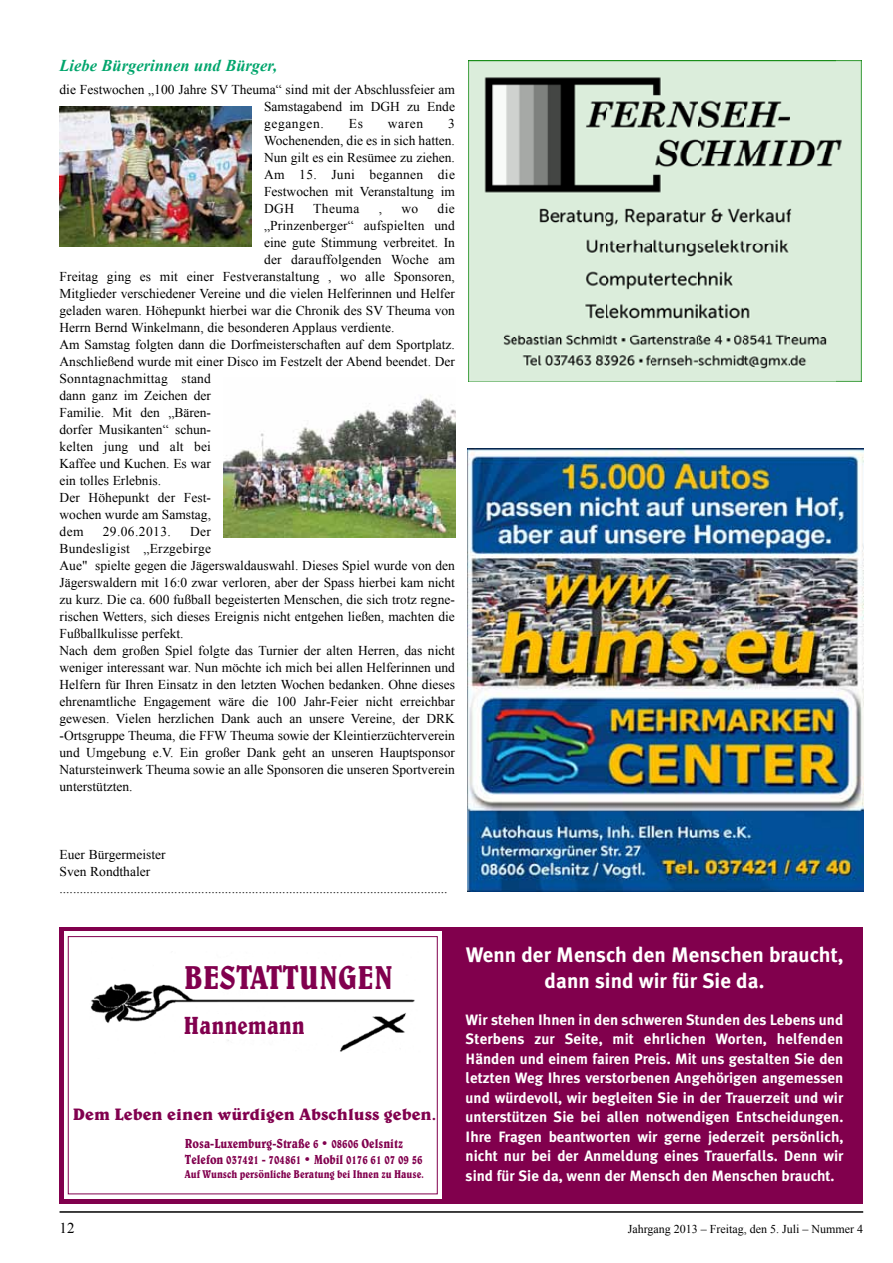
<style>
.page{position:relative;width:893px;height:1263px;background:#fff}
.page>*{position:absolute;margin:0;border:0;box-sizing:border-box;transform-origin:0 0}
.t1{font:33.6px "Belwe Cn BT";color:#81004e}
.t2{font:25.2px "Belwe Cn BT";color:#81004e}
.t3{font:700 21px/26.7px "Meta Plus";color:#fff;text-align:center}
.t4{font:16.8px "Belwe Bd BT";color:#81004e}
.t5{font:italic 700 16.5px "Times New Roman";color:#00a56c}
.t6{font:700 15px/19.5px "Meta Plus";color:#fff;text-align:justify}
.t7{font:15px "Times New Roman";color:#000}
.t8{font:13.5px/17px "Times New Roman";color:#000;text-align:justify}
.t9{font:13.5px "Times New Roman";letter-spacing:.02em;color:#000}
.t10{font:13.35px/15.9px "Belwe Cn BT";color:#81004e}
.t11{font:12px "Times New Roman";color:#000}
.t12{font:11.4px "Belwe Cn BT";color:#81004e}
</style>
<div class="page">
<hr style="left:60px;top:1211px;width:803px;height:2px;background:#000">
<div style="left:60px;top:927px;width:803px;height:276px;background:#81004d"></div>
<div style="left:64px;top:932px;width:378px;height:267px;background:#fff"></div>
<img style="left:90px;top:983px;width:325px;height:69px">
<div style="left:68px;top:936px;width:370px;height:258px;border:1px solid #81004e"></div>
<img style="left:468px;top:60px;width:393px;height:322px">
<img style="left:224px;top:395px;width:231px;height:143px">
<img style="left:60px;top:106px;width:191px;height:141px">
<img style="left:468px;top:449px;width:395px;height:443px">
<p class="t5" style="left:60px;top:54px;width:219px">Liebe Bürgerinnen und Bürger,</p>
<p class="t8" style="left:264px;top:80px;width:192px;text-indent:-205px">die Festwochen „100 Jahre SV Theuma“ sind mit der Abschlussfeier am Samstagabend im DGH zu Ende gegangen.</p>
<p class="t8" style="left:264px;top:114px;width:192px;text-indent:184px">3<br>Wochenenden, die es in sich hatten.<br>Nun gilt es ein Resümee zu ziehen.<br>Am 15. Juni begannen die Festwochen mit Veranstaltung im DGH</p>
<p class="t8" style="left:349px;top:114px;width:16px">Es</p>
<p class="t8" style="left:388px;top:114px;width:37px">waren</p>
<p class="t8" style="left:401px;top:199px;width:18px">wo</p>
<p class="t8" style="left:438px;top:199px;width:19px">die</p>
<p class="t8" style="left:264px;top:216px;width:192px">„Prinzenberger“ aufspielten und</p>
<p class="t8" style="left:264px;top:233px;width:192px">eine gute Stimmung verbreitet. In</p>
<p class="t8" style="left:264px;top:250px;width:192px">der darauffolgenden Woche am</p>
<p class="t8" style="left:60px;top:267px;width:397px">Freitag ging es mit einer Festveranstaltung , wo alle Sponsoren,</p>
<p class="t8" style="left:60px;top:284px;width:397px">Mitglieder verschiedener Vereine und die vielen Helferinnen und Helfer</p>
<p class="t8" style="left:60px;top:301px;width:397px">geladen waren. Höhepunkt hierbei war die Chronik des SV Theuma von</p>
<p class="t8" style="left:60px;top:318px;width:336px">Herrn Bernd Winkelmann, die besonderen Applaus verdiente.</p>
<p class="t8" style="left:60px;top:335px;width:397px">Am Samstag folgten dann die Dorfmeisterschaften auf dem Sportplatz.</p>
<p class="t8" style="left:60px;top:353px;width:397px">Anschließend wurde mit einer Disco im Festzelt der Abend beendet. Der</p>
<p class="t9" style="left:60px;top:369px;width:153px">Sonntagnachmittag stand</p>
<p class="t8" style="left:60px;top:387px;width:153px">dann ganz im Zeichen der</p>
<p class="t8" style="left:60px;top:404px;width:152px">Familie. Mit den „Bären-</p>
<p class="t8" style="left:60px;top:421px;width:153px">dorfer Musikanten“ schun-</p>
<p class="t8" style="left:60px;top:438px;width:153px">kelten jung und alt bei</p>
<p class="t8" style="left:60px;top:455px;width:153px">Kaffee und Kuchen. Es war</p>
<p class="t8" style="left:60px;top:472px;width:103px">ein tolles Erlebnis.</p>
<p class="t8" style="left:60px;top:489px;width:152px">Der Höhepunkt der Fest-</p>
<p class="t8" style="left:60px;top:506px;width:153px">wochen wurde am Samstag,</p>
<p class="t8" style="left:60px;top:523px;width:26px">dem</p>
<p class="t8" style="left:103px;top:523px;width:70px">29.06.2013.</p>
<p class="t8" style="left:313px;top:199px;width:48px">Theuma</p>
<p class="t8" style="left:379px;top:199px;width:5px">,</p>
<p class="t8" style="left:60px;top:523px;width:397px;text-align:left;text-indent:131px">Der<br>Bundesligist „Erzgebirge<br>Aue" spielte gegen die Jägerswaldauswahl. Dieses Spiel wurde von den Jägerswaldern mit 16:0 zwar verloren, aber der Spass hierbei kam nicht zu kurz. Die ca. 600 fußball begeisterten Menschen, die sich trotz regne&shy;rischen Wetters, sich dieses Ereignis nicht entgehen ließen, machten die Fußballkulisse perfekt.<br>Nach dem großen Spiel folgte das Turnier der alten Herren, das nicht weniger interessant war. Nun möchte ich mich bei allen Helferinnen und Helfern für Ihren Einsatz in den letzten Wochen bedanken. Ohne dieses ehrenamtliche Engagement wäre die 100 Jahr-Feier nicht erreichbar gewesen. Vielen herzlichen Dank auch an unsere Vereine, der DRK -Ortsgruppe Theuma, die FFW Theuma sowie der Kleintierzüchterverein und Umgebung e.V. Ein großer Dank geht an unseren Hauptsponsor Natursteinwerk Theuma sowie an alle Sponsoren die unseren Sportverein unterstützten.</p>
<p class="t8" style="left:60px;top:846px;width:390px;text-align:left">Euer Bürgermeister<br>Sven Rondthaler ...................................................................................................................</p>
<h1 class="t1" style="left:184px;top:955px;width:211px">BESTATTUNGEN</h1>
<h2 class="t2" style="left:184px;top:1009px;width:123px">Hannemann</h2>
<p class="t4" style="left:73px;top:1103px;width:365px">Dem Leben einen würdigen Abschluss geben.</p>
<p class="t10" style="left:185px;top:1137px;width:239px">Rosa-Luxemburg-Straße 6 • 08606 Oelsnitz<br>Telefon 037421 - 704861 • Mobil 0176 61 07 09 56</p>
<p class="t12" style="left:185px;top:1167px;width:240px">Auf Wunsch persönliche Beratung bei Ihnen zu Hause.</p>
<h3 class="t3" style="left:466px;top:941px;width:379px">Wenn der Mensch den Menschen braucht, dann sind wir für Sie da.</h3>
<p class="t6" style="left:466px;top:1010px;width:379px">Wir stehen Ihnen in den schweren Stunden des Lebens und Sterbens zur Seite, mit ehrlichen Worten, helfenden Händen und einem fairen Preis. Mit uns gestalten Sie den letzten Weg Ihres verstorbenen Angehörigen angemessen und würdevoll, wir begleiten Sie in der Trauerzeit und wir unterstützen Sie bei allen notwendigen Entscheidungen.<br>Ihre Fragen beantworten wir gerne jederzeit persönlich, nicht nur bei der Anmeldung eines Trauerfalls. Denn wir sind für Sie da, wenn der Mensch den Menschen braucht.</p>
<p class="t7" style="left:60px;top:1218px;width:16px">12</p>
<p class="t11" style="left:628px;top:1221px;width:237px">Jahrgang 2013 – Freitag, den 5. Juli – Nummer 4</p>
</div>
